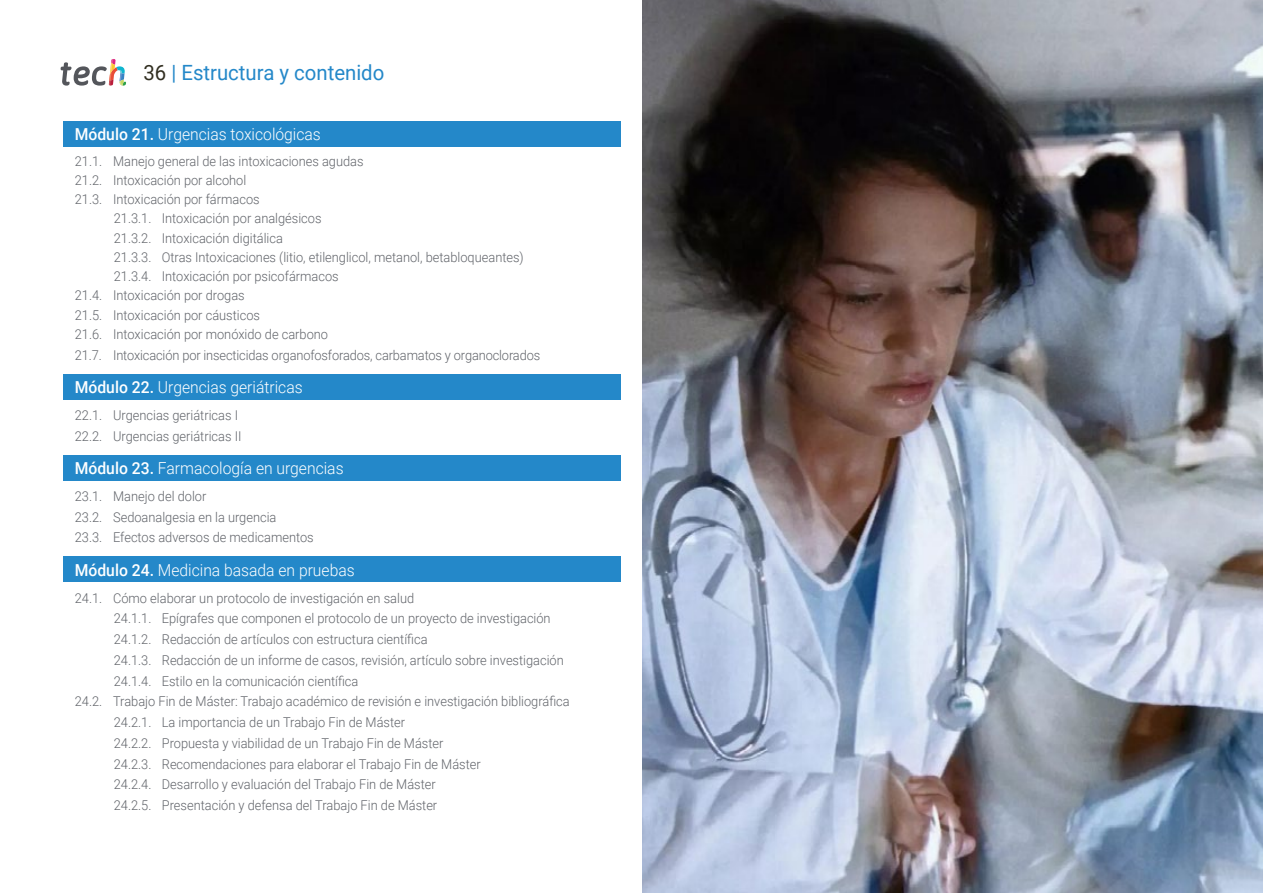
<style>
.page{position:relative;width:1263px;height:893px;background:#fff}
.page>*{position:absolute;margin:0;border:0;box-sizing:border-box;transform-origin:0 0}
.t1{font:21px "Roboto";color:#2488c9}
.t2{font:300 16.5px "Roboto";color:#fff;scale:.95 1}
.t3{font:300 13.5px/20.7px "Roboto";color:#61646a;scale:.95 1}
.s1{color:#312e20}
.s2{font-weight:500}
</style>
<div class="page">
<svg style="left:61px;top:59px;width:65px;height:27px"></svg>
<div style="left:64px;top:121px;width:557px;height:25px;background:#2488c9"></div>
<div style="left:64px;top:374px;width:557px;height:25px;background:#2488c9"></div>
<div style="left:64px;top:455px;width:557px;height:25px;background:#2488c9"></div>
<div style="left:64px;top:557px;width:557px;height:25px;background:#2488c9"></div>
<img style="left:642px;top:0;width:621px;height:893px">
<h1 class="t1" style="left:144px;top:57px;width:242px"><span class="s1">36</span> | Estructura y contenido</h1>
<p class="t2" style="left:75px;top:123px;width:260px"><span class="s2">Módulo 21.</span> Urgencias toxicológicas</p>
<p class="t3" style="left:75px;top:150px;width:305px">21.1. Manejo general de las intoxicaciones agudas</p>
<p class="t3" style="left:75px;top:169px;width:182px">21.2. Intoxicación por alcohol</p>
<p class="t3" style="left:75px;top:188px;width:196px">21.3. Intoxicación por fármacos</p>
<p class="t3" style="left:114px;top:208px;width:220px">21.3.1. Intoxicación por analgésicos</p>
<p class="t3" style="left:114px;top:227px;width:180px">21.3.2. Intoxicación digitálica</p>
<p class="t3" style="left:114px;top:246px;width:433px">21.3.3. Otras Intoxicaciones (litio, etilenglicol, metanol, betabloqueantes)</p>
<p class="t3" style="left:114px;top:265px;width:238px">21.3.4. Intoxicación por psicofármacos</p>
<p class="t3" style="left:75px;top:285px;width:180px">21.4. Intoxicación por drogas</p>
<p class="t3" style="left:75px;top:304px;width:196px">21.5. Intoxicación por cáusticos</p>
<p class="t3" style="left:75px;top:323px;width:268px">21.6. Intoxicación por monóxido de carbono</p>
<p class="t3" style="left:75px;top:344px;width:491px">21.7. Intoxicación por insecticidas organofosforados, carbamatos y organoclorados</p>
<p class="t2" style="left:75px;top:375px;width:241px"><span class="s2">Módulo 22.</span> Urgencias geriátricas</p>
<p class="t3" style="left:75px;top:404px;width:177px">22.1. Urgencias geriátricas I<br>22.2. Urgencias geriátricas II</p>
<p class="t2" style="left:75px;top:456px;width:284px"><span class="s2">Módulo 23.</span> Farmacología en urgencias</p>
<p class="t3" style="left:75px;top:485px;width:253px">23.1. Manejo del dolor<br>23.2. Sedoanalgesia en la urgencia<br>23.3. Efectos adversos de medicamentos</p>
<p class="t2" style="left:75px;top:558px;width:296px"><span class="s2">Módulo 24.</span> Medicina basada en pruebas</p>
<p class="t3" style="left:75px;top:587px;width:359px">24.1. Cómo elaborar un protocolo de investigación en salud</p>
<p class="t3" style="left:114px;top:608px;width:461px">24.1.1. Epígrafes que componen el protocolo de un proyecto de investigación</p>
<p class="t3" style="left:114px;top:628px;width:332px">24.1.2. Redacción de artículos con estructura científica</p>
<p class="t3" style="left:114px;top:649px;width:475px">24.1.3. Redacción de un informe de casos, revisión, artículo sobre investigación</p>
<p class="t3" style="left:114px;top:670px;width:259px">24.1.4. Estilo en la comunicación científica</p>
<p class="t3" style="left:75px;top:691px;width:522px">24.2. Trabajo Fin de Máster: Trabajo académico de revisión e investigación bibliográfica</p>
<p class="t3" style="left:114px;top:711px;width:308px">24.2.1. La importancia de un Trabajo Fin de Máster</p>
<p class="t3" style="left:114px;top:732px;width:348px">24.2.2. Propuesta y viabilidad de un Trabajo Fin de Máster</p>
<p class="t3" style="left:114px;top:753px;width:388px">24.2.3. Recomendaciones para elaborar el Trabajo Fin de Máster</p>
<p class="t3" style="left:114px;top:774px;width:340px">24.2.4. Desarrollo y evaluación del Trabajo Fin de Máster</p>
<p class="t3" style="left:114px;top:794px;width:342px">24.2.5. Presentación y defensa del Trabajo Fin de Máster</p>
</div>
